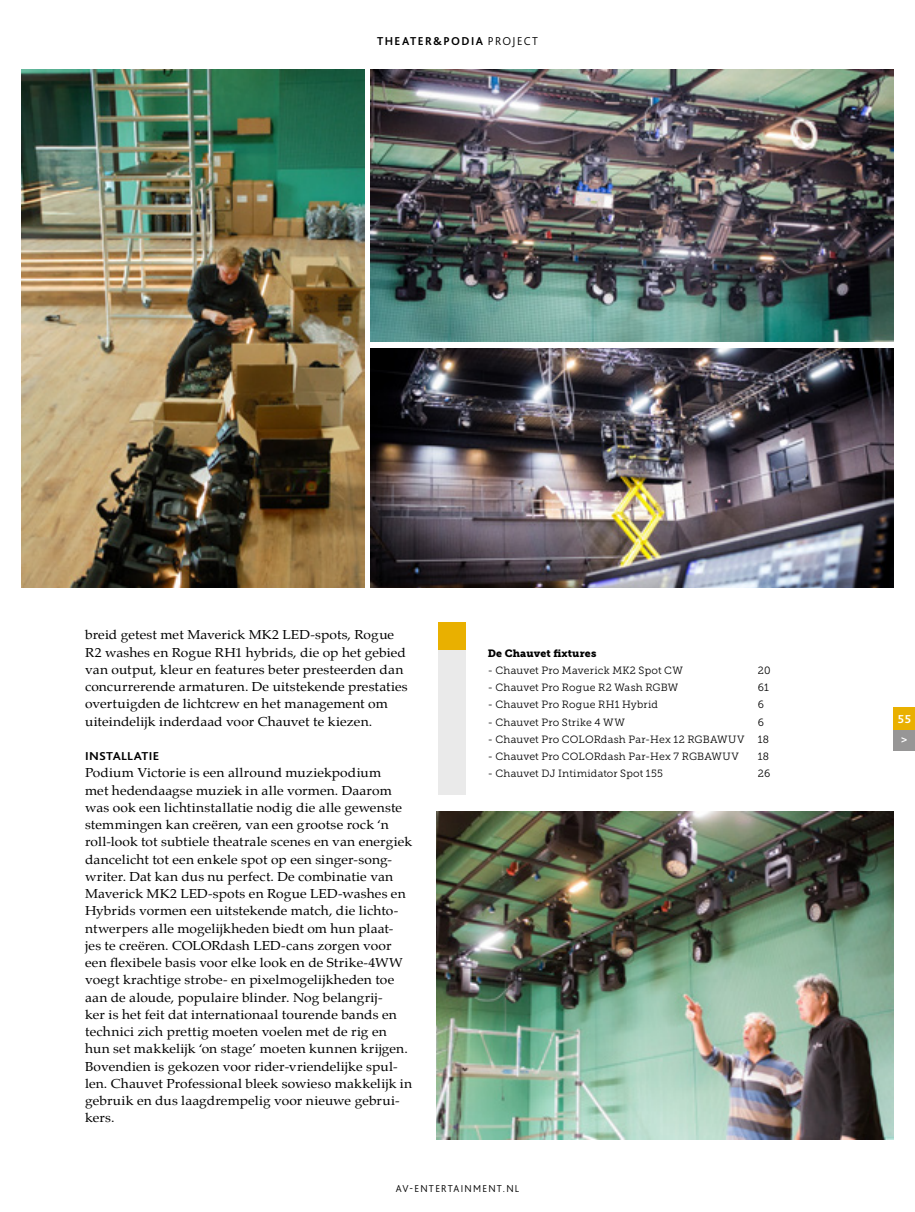
<style>
.page{position:relative;width:915px;height:1212px;background:#fff}
.page>*{position:absolute;margin:0;border:0;box-sizing:border-box;transform-origin:0 0}
.t1{font:12.75px/17.2px "Palatino";letter-spacing:.005em;color:#000;scale:1.08 1}
.t2{font:700 12px "Bliss 2";letter-spacing:.125em;color:#000}
.t3{font:700 12px "Bliss 2";letter-spacing:.02em;color:#000;scale:1.08 1}
.t4{font:700 12px/20.7px "Bliss 2";color:#fff}
.t5{font:10.5px "Museo Slab 300";letter-spacing:.015em;color:#000}
.t6{font:300 10.5px "Bliss 2";letter-spacing:.125em;color:#000}
.t7{font:10.5px "Museo Slab 900";letter-spacing:.015em;color:#000}
.s1{font-weight:300}
</style>
<div class="page">
<div style="left:893px;top:728px;width:21px;height:22px;background:#979696"></div>
<div style="left:893px;top:707px;width:21px;height:22px;background:#e9b000"></div>
<div style="left:438px;top:622px;width:27px;height:173px;background:#eaeaea"></div>
<div style="left:438px;top:622px;width:27px;height:27px;background:#e9b000"></div>
<img style="left:21px;top:70px;width:344px;height:517px">
<img style="left:370px;top:70px;width:523px;height:271px">
<img style="left:370px;top:348px;width:523px;height:239px">
<img style="left:436px;top:812px;width:457px;height:327px">
<p class="t2" style="left:377px;top:33px;width:162px">THEATER&amp;PODIA <span class="s1">PROJECT</span></p>
<p class="t1" style="left:85px;top:626px;width:300px">breid getest met Maverick MK2 LED-spots, Rogue R2 washes en Rogue RH1 hybrids, die op het gebied van output, kleur en features beter presteerden dan concurrerende armaturen. De uitstekende prestaties overtuigden de lichtcrew en het management om uiteindelijk inderdaad voor Chauvet te kiezen.</p>
<p class="t3" style="left:85px;top:749px;width:70px">INSTALLATIE</p>
<p class="t1" style="left:85px;top:764px;width:304px">Podium Victorie is een allround muziekpodium<br>met hedendaagse muziek in alle vormen. Daarom was ook een lichtinstallatie nodig die alle gewenste stemmingen kan creëren, van een grootse rock ‘n roll-look tot subtiele theatrale scenes en van energiek dancelicht tot een enkele spot op een singer-song&shy;writer. Dat kan dus nu perfect. De combinatie van Maverick MK2 LED-spots en Rogue LED-washes en Hybrids vormen een uitstekende match, die lichto&shy;ntwerpers alle mogelijkheden biedt om hun plaat&shy;jes te creëren. COLORdash LED-cans zorgen voor een flexibele basis voor elke look en de Strike-4WW voegt krachtige strobe- en pixelmogelijkheden toe aan de aloude, populaire blinder. Nog belangrij-<br>ker is het feit dat internationaal tourende bands en technici zich prettig moeten voelen met de rig en hun set makkelijk ‘on stage’ moeten kunnen krijgen.<br>Bovendien is gekozen voor rider-vriendelijke spul&shy;len. Chauvet Professional bleek sowieso makkelijk in gebruik en dus laagdrempelig voor nieuwe gebrui&shy;kers.</p>
<p class="t7" style="left:487px;top:647px;width:110px">De Chauvet fixtures</p>
<p class="t5" style="left:487px;top:664px;width:196px">- Chauvet Pro Maverick MK2 Spot CW</p>
<p class="t5" style="left:757px;top:664px;width:14px">20</p>
<p class="t5" style="left:487px;top:682px;width:192px">- Chauvet Pro Rogue R2 Wash RGBW</p>
<p class="t5" style="left:757px;top:682px;width:13px">61</p>
<p class="t5" style="left:487px;top:699px;width:172px">- Chauvet Pro Rogue RH1 Hybrid</p>
<p class="t5" style="left:757px;top:699px;width:8px">6</p>
<p class="t5" style="left:487px;top:716px;width:139px">- Chauvet Pro Strike 4 WW</p>
<p class="t5" style="left:757px;top:716px;width:8px">6</p>
<p class="t5" style="left:487px;top:733px;width:258px">- Chauvet Pro COLORdash Par-Hex 12 RGBAWUV</p>
<p class="t5" style="left:757px;top:733px;width:13px">18</p>
<p class="t5" style="left:487px;top:751px;width:252px">- Chauvet Pro COLORdash Par-Hex 7 RGBAWUV</p>
<p class="t5" style="left:757px;top:751px;width:13px">18</p>
<p class="t5" style="left:487px;top:768px;width:177px">- Chauvet DJ Intimidator Spot 155</p>
<p class="t5" style="left:757px;top:768px;width:14px">26</p>
<p class="t6" style="left:395px;top:1182px;width:125px">AV-ENTERTAINMENT.NL</p>
<p class="t4" style="left:897px;top:708px;width:15px">55 &gt;</p>
</div>
